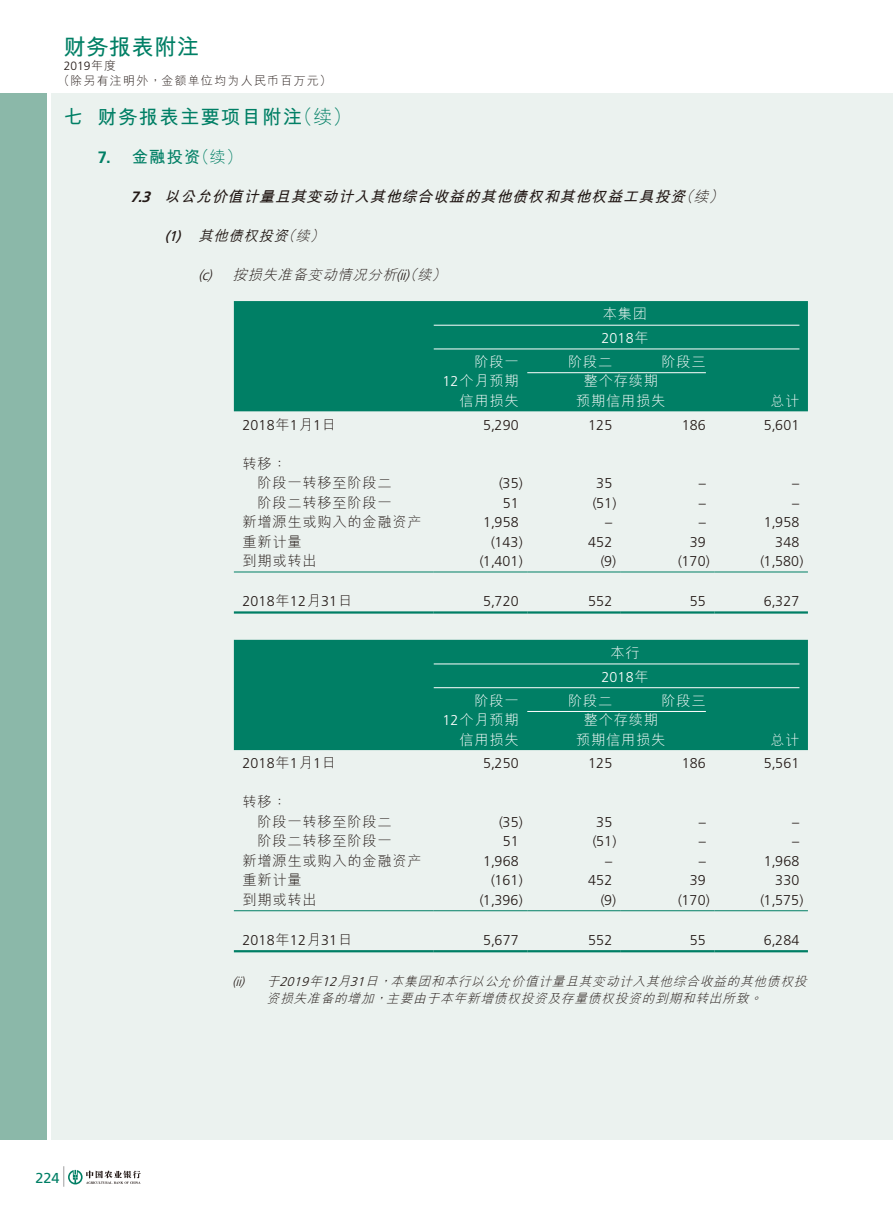
<style>
.page{position:relative;width:893px;height:1212px;background:#fff}
.page>*{position:absolute;margin:0;border:0;box-sizing:border-box;transform-origin:0 0}
.t1{font:700 22.5px "M Hei HKS";letter-spacing:.005em;color:#007f65}
.t2{font:700 19.5px "M Hei HKS";letter-spacing:.055em;color:#007f65}
.t3{font:700 16.5px "M Hei HKS";color:#007f65}
.t4{font:italic 700 15px "M Hei HKS";color:#231916}
.t5{font:14.4px "Frutiger";color:#007f65}
.t6{font:300 14.25px "Frutiger";letter-spacing:.015em;color:#231916}
.t7{font:300 14.25px/19.5px "M Hei HKS";letter-spacing:.055em;color:#231916}
.t8{font:300 14.25px/19.5px "M Hei HKS";letter-spacing:.055em;color:#fff;text-align:right}
.t9{font:italic 300 14.25px "M Hei HKS";color:#231916}
.t10{font:italic 500 14.25px "M Hei HKS";color:#231916}
.t11{font:300 14.25px "Frutiger";letter-spacing:.015em;color:#fff}
.t12{font:italic 300 12.75px/16.5px "M Hei HKS";color:#231916}
.t13{font:italic 300 12.75px "Frutiger";color:#231916}
.t14{font:300 12px "M Hei HKS";letter-spacing:.1em;color:#231916}
.t15{font:300 12px "Frutiger";color:#231916}
.s1{font-family:"M Hei HKS"}
.s2{font-weight:300}
.s3{font-family:"Frutiger"}
.s4{font-family:"Frutiger";font-weight:400}
</style>
<div class="page">
<div style="left:51px;top:94px;width:842px;height:1046px;background:#ebf2ef"></div>
<div style="left:0;top:94px;width:47px;height:1046px;background:#8bb8a9"></div>
<svg style="left:64px;top:1166px;width:77px;height:21px"></svg>
<div style="left:234px;top:301px;width:574px;height:110px;background:#007f65"></div>
<hr style="left:234px;top:572px;width:200px;height:1px;background:#007f65">
<hr style="left:434px;top:572px;width:93px;height:1px;background:#007f65">
<hr style="left:527px;top:572px;width:94px;height:1px;background:#007f65">
<hr style="left:621px;top:572px;width:93px;height:1px;background:#007f65">
<hr style="left:714px;top:572px;width:94px;height:1px;background:#007f65">
<hr style="left:234px;top:611px;width:200px;height:3px;background:#007f65">
<hr style="left:434px;top:611px;width:93px;height:3px;background:#007f65">
<hr style="left:527px;top:611px;width:94px;height:3px;background:#007f65">
<hr style="left:621px;top:611px;width:93px;height:3px;background:#007f65">
<hr style="left:714px;top:611px;width:94px;height:3px;background:#007f65">
<hr style="left:434px;top:325px;width:365px;height:1px;background:#fff">
<hr style="left:434px;top:349px;width:365px;height:1px;background:#fff">
<hr style="left:527px;top:372px;width:94px;height:1px;background:#fff">
<hr style="left:621px;top:372px;width:85px;height:1px;background:#fff">
<div style="left:234px;top:640px;width:574px;height:110px;background:#007f65"></div>
<hr style="left:234px;top:910px;width:200px;height:1px;background:#007f65">
<hr style="left:434px;top:910px;width:93px;height:1px;background:#007f65">
<hr style="left:527px;top:910px;width:94px;height:1px;background:#007f65">
<hr style="left:621px;top:910px;width:93px;height:1px;background:#007f65">
<hr style="left:714px;top:910px;width:94px;height:1px;background:#007f65">
<hr style="left:234px;top:950px;width:200px;height:2px;background:#007f65">
<hr style="left:434px;top:950px;width:93px;height:2px;background:#007f65">
<hr style="left:527px;top:950px;width:94px;height:2px;background:#007f65">
<hr style="left:621px;top:950px;width:93px;height:2px;background:#007f65">
<hr style="left:714px;top:950px;width:94px;height:2px;background:#007f65">
<hr style="left:434px;top:663px;width:365px;height:1px;background:#fff">
<hr style="left:434px;top:687px;width:365px;height:1px;background:#fff">
<hr style="left:527px;top:711px;width:94px;height:1px;background:#fff">
<hr style="left:621px;top:711px;width:85px;height:1px;background:#fff">
<h1 class="t1" style="left:64px;top:30px;width:137px">財務報表附註</h1>
<p class="t15" style="left:64px;top:59px;width:54px">2019<span class="s1">年度</span></p>
<p class="t14" style="left:58px;top:72px;width:275px">（除另有註明外，金額單位均為人民幣百萬元）</p>
<h2 class="t2" style="left:64px;top:102px;width:290px">七 財務報表主要項目附註<span class="s2">（續）</span></h2>
<p class="t3" style="left:98px;top:145px;width:146px"><span class="s3">7.</span> 金融投資<span class="s2">（續）</span></p>
<p class="t4" style="left:130px;top:185px;width:600px"><span class="s3">7.3</span> 以公允價值計量且其變動計入其他綜合收益的其他債權和其他權益工具投資<span class="s2">（續）</span></p>
<p class="t10" style="left:164px;top:225px;width:166px"><span class="s4">(1)</span> 其他債權投資<span class="s2">（續）</span></p>
<p class="t9" style="left:198px;top:264px;width:254px"><span class="s3">(c)</span> 按損失準備變動情況分析<span class="s3">(ii)</span>（續）</p>
<p class="t8" style="left:603px;top:304px;width:46px">本集團</p>
<p class="t11" style="left:601px;top:330px;width:49px">2018<span class="s1">年</span></p>
<p class="t8" style="left:474px;top:351px;width:46px">階段一</p>
<p class="t8" style="left:568px;top:351px;width:46px">階段二</p>
<p class="t8" style="left:662px;top:351px;width:46px">階段三</p>
<p class="t8" style="left:442px;top:371px;width:78px"><span class="s3">12</span>個月預期信用損失</p>
<p class="t8" style="left:576px;top:371px;width:91px;text-align:center">整個存續期預期信用損失</p>
<p class="t8" style="left:770px;top:390px;width:31px">總計</p>
<p class="t6" style="left:242px;top:416px;width:95px">2018<span class="s1">年</span>1<span class="s1">月</span>1<span class="s1">日</span></p>
<p class="t6" style="left:483px;top:416px;width:37px">5,290</p>
<p class="t6" style="left:588px;top:416px;width:26px">125</p>
<p class="t6" style="left:682px;top:416px;width:26px">186</p>
<p class="t6" style="left:764px;top:416px;width:37px">5,601</p>
<p class="t7" style="left:242px;top:453px;width:151px">轉移：<br>　階段一轉移至階段二</p>
<p class="t6" style="left:499px;top:475px;width:25px">(35)</p>
<p class="t6" style="left:596px;top:475px;width:18px">35</p>
<p class="t6" style="left:699px;top:475px;width:9px">–</p>
<p class="t6" style="left:792px;top:475px;width:9px">–</p>
<p class="t7" style="left:242px;top:492px;width:151px">　階段二轉移至階段一</p>
<p class="t6" style="left:503px;top:494px;width:18px">51</p>
<p class="t6" style="left:593px;top:494px;width:25px">(51)</p>
<p class="t6" style="left:699px;top:494px;width:9px">–</p>
<p class="t6" style="left:792px;top:494px;width:9px">–</p>
<p class="t7" style="left:242px;top:511px;width:181px">新增源生或購入的金融資產</p>
<p class="t6" style="left:483px;top:514px;width:37px">1,958</p>
<p class="t6" style="left:605px;top:514px;width:9px">–</p>
<p class="t6" style="left:699px;top:514px;width:9px">–</p>
<p class="t6" style="left:764px;top:514px;width:37px">1,958</p>
<p class="t7" style="left:242px;top:531px;width:61px">重新計量</p>
<p class="t6" style="left:491px;top:533px;width:33px">(143)</p>
<p class="t6" style="left:588px;top:533px;width:26px">452</p>
<p class="t6" style="left:690px;top:533px;width:18px">39</p>
<p class="t6" style="left:775px;top:533px;width:26px">348</p>
<p class="t7" style="left:242px;top:550px;width:76px">到期或轉出</p>
<p class="t6" style="left:480px;top:553px;width:45px">(1,401)</p>
<p class="t6" style="left:601px;top:553px;width:17px">(9)</p>
<p class="t6" style="left:678px;top:553px;width:33px">(170)</p>
<p class="t6" style="left:760px;top:553px;width:45px">(1,580)</p>
<p class="t6" style="left:242px;top:593px;width:111px">2018<span class="s1">年</span>12<span class="s1">月</span>31<span class="s1">日</span></p>
<p class="t6" style="left:483px;top:593px;width:37px">5,720</p>
<p class="t6" style="left:588px;top:593px;width:26px">552</p>
<p class="t6" style="left:690px;top:593px;width:18px">55</p>
<p class="t6" style="left:764px;top:593px;width:37px">6,327</p>
<p class="t8" style="left:610px;top:642px;width:31px">本行</p>
<p class="t11" style="left:601px;top:669px;width:49px">2018<span class="s1">年</span></p>
<p class="t8" style="left:474px;top:690px;width:46px">階段一</p>
<p class="t8" style="left:568px;top:690px;width:46px">階段二</p>
<p class="t8" style="left:662px;top:690px;width:46px">階段三</p>
<p class="t8" style="left:442px;top:709px;width:78px"><span class="s3">12</span>個月預期信用損失</p>
<p class="t8" style="left:576px;top:709px;width:91px;text-align:center">整個存續期預期信用損失</p>
<p class="t8" style="left:770px;top:729px;width:31px">總計</p>
<p class="t6" style="left:242px;top:755px;width:95px">2018<span class="s1">年</span>1<span class="s1">月</span>1<span class="s1">日</span></p>
<p class="t6" style="left:483px;top:755px;width:37px">5,250</p>
<p class="t6" style="left:588px;top:755px;width:26px">125</p>
<p class="t6" style="left:682px;top:755px;width:26px">186</p>
<p class="t6" style="left:764px;top:755px;width:37px">5,561</p>
<p class="t7" style="left:242px;top:792px;width:151px">轉移：<br>　階段一轉移至階段二</p>
<p class="t6" style="left:499px;top:814px;width:25px">(35)</p>
<p class="t6" style="left:596px;top:814px;width:18px">35</p>
<p class="t6" style="left:699px;top:814px;width:9px">–</p>
<p class="t6" style="left:792px;top:814px;width:9px">–</p>
<p class="t5" style="left:36px;top:1169px;width:26px">224</p>
<p class="t7" style="left:242px;top:831px;width:151px">　階段二轉移至階段一</p>
<p class="t6" style="left:503px;top:833px;width:18px">51</p>
<p class="t6" style="left:593px;top:833px;width:25px">(51)</p>
<p class="t6" style="left:699px;top:833px;width:9px">–</p>
<p class="t6" style="left:792px;top:833px;width:9px">–</p>
<p class="t7" style="left:242px;top:850px;width:181px">新增源生或購入的金融資產</p>
<p class="t6" style="left:483px;top:853px;width:37px">1,968</p>
<p class="t6" style="left:605px;top:853px;width:9px">–</p>
<p class="t6" style="left:699px;top:853px;width:9px">–</p>
<p class="t6" style="left:764px;top:853px;width:37px">1,968</p>
<p class="t7" style="left:242px;top:870px;width:61px">重新計量</p>
<p class="t6" style="left:491px;top:872px;width:33px">(161)</p>
<p class="t6" style="left:588px;top:872px;width:26px">452</p>
<p class="t6" style="left:690px;top:872px;width:18px">39</p>
<p class="t6" style="left:775px;top:872px;width:26px">330</p>
<p class="t7" style="left:242px;top:889px;width:76px">到期或轉出</p>
<p class="t6" style="left:480px;top:892px;width:45px">(1,396)</p>
<p class="t6" style="left:601px;top:892px;width:17px">(9)</p>
<p class="t6" style="left:678px;top:892px;width:33px">(170)</p>
<p class="t6" style="left:760px;top:892px;width:45px">(1,575)</p>
<p class="t6" style="left:242px;top:931px;width:111px">2018<span class="s1">年</span>12<span class="s1">月</span>31<span class="s1">日</span></p>
<p class="t6" style="left:483px;top:931px;width:37px">5,677</p>
<p class="t6" style="left:588px;top:931px;width:26px">552</p>
<p class="t6" style="left:690px;top:931px;width:18px">55</p>
<p class="t6" style="left:764px;top:931px;width:37px">6,284</p>
<p class="t13" style="left:233px;top:975px;width:17px">(ii)</p>
<p class="t12" style="left:267px;top:973px;width:546px">於<span class="s3">2019</span>年<span class="s3">12</span>月<span class="s3">31</span>日，本集團和本行以公允價值計量且其變動計入其他綜合收益的其他債權投資損失準備的增加，主要由於本年新增債權投資及存量債權投資的到期和轉出所致。</p>
</div>
